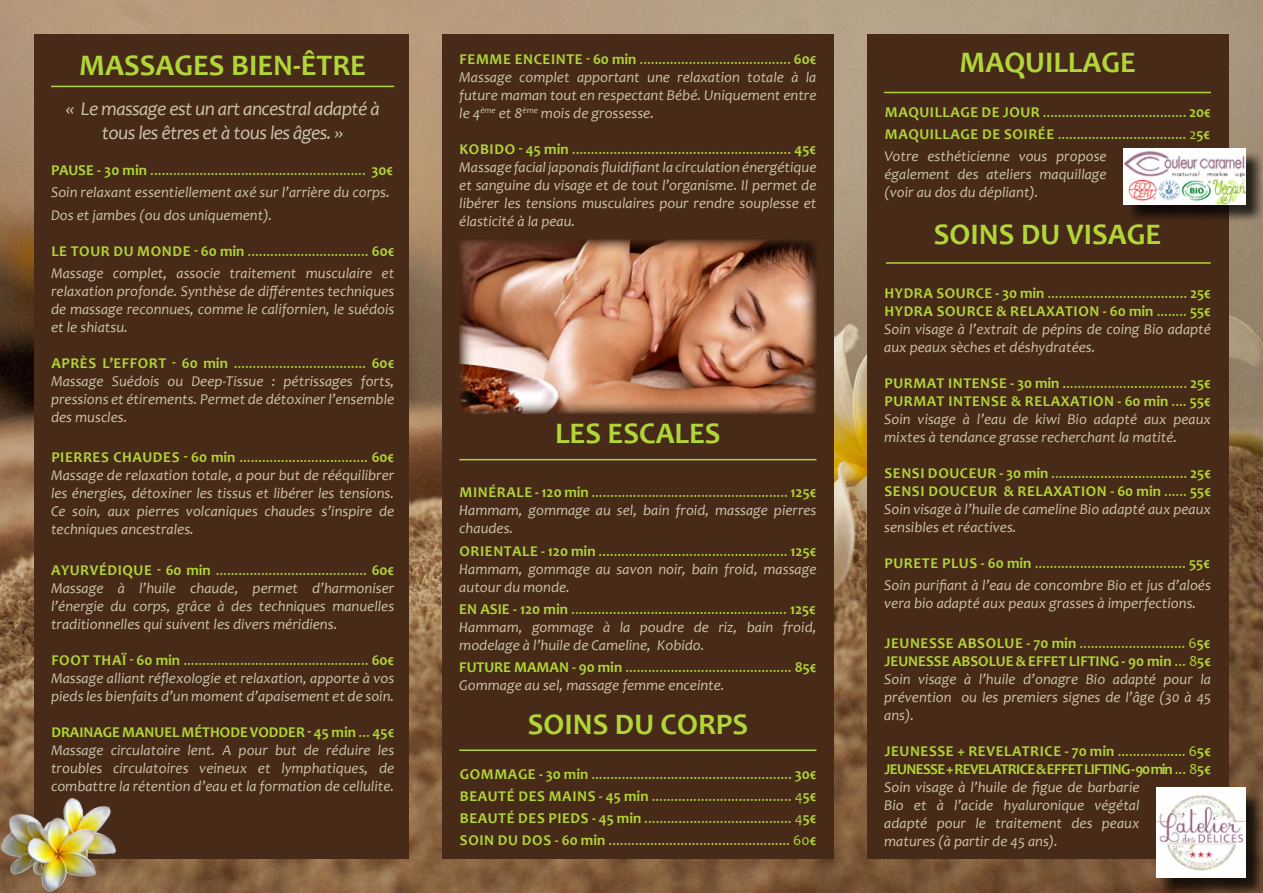
<style>
.page{position:relative;width:1263px;height:893px;background:#fff}
.page>*{position:absolute;margin:0;border:0;box-sizing:border-box;transform-origin:0 0}
.t1{font:700 30px "Candara";color:#b1d637}
.t2{font:italic 19.5px/23.4px "Candara";letter-spacing:-.03em;color:#cbc3ae;text-align:center}
.t3{font:italic 15px/18px "Candara";color:#cbc3ae;text-align:justify}
.t4{font:15px/18px "Candara";color:#b1d637}
.t5{font:700 15px/18px "Candara";letter-spacing:.04em;color:#b1d637}
.t6{font:700 15px/18px "Candara";color:#b1d637}
.s1{font-weight:700;font-style:normal;color:#b1d637}
.s2{font-style:normal;color:#b1d637}
.s3{font-weight:700}
.s4{font-style:italic;color:#cbc3ae}
.s5{font-weight:400}
</style>
<div class="page">
<img style="left:0;top:0;width:1263px;height:893px">
<div style="left:442px;top:34px;width:391px;height:825px;background:#472a18"></div>
<div style="left:868px;top:34px;width:361px;height:825px;background:#472a18"></div>
<div style="left:34px;top:34px;width:374px;height:825px;background:#472a18"></div>
<img style="left:0;top:796px;width:119px;height:97px">
<hr style="left:51px;top:86px;width:343px;height:1px;background:#b1d637">
<hr style="left:459px;top:459px;width:357px;height:1px;background:#b1d637">
<hr style="left:459px;top:749px;width:357px;height:2px;background:#b1d637">
<hr style="left:886px;top:262px;width:325px;height:2px;background:#b1d637">
<img style="left:459px;top:239px;width:357px;height:175px">
<div style="left:1158px;top:790px;width:105px;height:103px;background:#000;opacity:.75"></div>
<img style="left:1156px;top:788px;width:90px;height:89px">
<hr style="left:884px;top:92px;width:327px;height:1px;background:#b1d637">
<div style="left:1125px;top:150px;width:138px;height:73px;background:#000;opacity:.75"></div>
<img style="left:1124px;top:148px;width:121px;height:56px">
<h1 class="t1" style="left:79px;top:46px;width:288px">MASSAGES BIEN-ÊTRE</h1>
<h2 class="t2" style="left:66px;top:97px;width:315px">« Le massage est un art ancestral adapté à tous les êtres et à tous les âges. »</h2>
<p class="t3" style="left:51px;top:159px;width:344px;line-height:22.2px;text-align:left"><span class="s1">PAUSE - 30 MIN</span> <span class="s2">.........................................................</span> <span class="s1">30€<br></span>Soin relaxant essentiellement axé sur l’arrière du corps.<br>Dos et jambes (ou dos uniquement).</p>
<p class="t3" style="left:51px;top:240px;width:345px;line-height:22.2px"><span class="s1">LE TOUR DU MONDE - 60 MIN</span> <span class="s2">................................</span> <span class="s1">60€<br></span>Massage complet, associe traitement musculaire et</p>
<p class="t3" style="left:51px;top:282px;width:345px">relaxation profonde. Synthèse de différentes techniques de massage reconnues, comme le californien, le suédois et le shiatsu.</p>
<p class="t3" style="left:51px;top:354px;width:345px"><span class="s1">APRÈS L’EFFORT - 60 MIN</span> <span class="s2">...................................</span> <span class="s1">60€ </span>Massage Suédois ou Deep-Tissue : pétrissages forts, pressions et étirements. Permet de détoxiner l’ensemble des muscles.</p>
<p class="t3" style="left:51px;top:448px;width:345px"><span class="s1">PIERRES CHAUDES - 60 MIN</span> <span class="s2">..................................</span> <span class="s1">60€ </span>Massage de relaxation totale, a pour but de rééquilibrer les énergies, détoxiner les tissus et libérer les tensions.<br>Ce soin, aux pierres volcaniques chaudes s’inspire de techniques ancestrales.</p>
<p class="t3" style="left:51px;top:560px;width:345px"><span class="s1">AYURVÉDIQUE - 60 MIN</span> <span class="s2">........................................</span> <span class="s1">60€ </span>Massage à l’huile chaude, permet d’harmoniser l’énergie du corps, grâce à des techniques manuelles traditionnelles qui suivent les divers méridiens.</p>
<p class="t3" style="left:51px;top:650px;width:345px"><span class="s1">FOOT THAÏ - 60 MIN</span> <span class="s2">.................................................</span> <span class="s1">60€ </span>Massage alliant réflexologie et relaxation, apporte à vos pieds les bienfaits d’un moment d’apaisement et de soin.</p>
<p class="t3" style="left:51px;top:722px;width:345px"><span class="s1">DRAINAGE MANUEL MÉTHODE VODDER - 45 MIN</span> <span class="s2">...</span> <span class="s1">45€ </span>Massage circulatoire lent. A pour but de réduire les troubles circulatoires veineux et lymphatiques, de combattre la rétention d’eau et la formation de cellulite.</p>
<p class="t3" style="left:459px;top:50px;width:359px"><span class="s1">FEMM E ENCEINTE - 60 MIN</span> <span class="s2">........................................</span> <span class="s1">60€ </span>Massage complet apportant une relaxation totale à la future maman tout en respectant Bébé. Uniquement entre le 4<sup>ème</sup> et 8<sup>ème</sup> mois de grossesse.</p>
<p class="t3" style="left:459px;top:140px;width:359px"><span class="s1">KOBIDO - 45 MIN</span> <span class="s2">..........................................................</span> <span class="s1">45€ </span>Massage facial japonais fluidifiant la circulation énergétique et sanguine du visage et de tout l’organisme. Il permet de libérer les tensions musculaires pour rendre souplesse et élasticité à la peau.</p>
<h1 class="t1" style="left:555px;top:415px;width:167px">LES ESCALES</h1>
<p class="t5" style="left:460px;top:483px;width:23px">MINÉRAL</p>
<p class="t4" style="left:459px;top:483px;width:359px;text-align:justify;text-indent:65px"><span class="s3">E - 120 MIN</span> .................................................... <span class="s3">125€ </span><span class="s4">Hammam, gommage au sel, bain froid, massage pierres chaudes.</span></p>
<p class="t5" style="left:460px;top:542px;width:21px">ORIENTAL</p>
<p class="t3" style="left:459px;top:542px;width:359px;text-indent:71px"><span class="s1">E - 120 MIN</span> <span class="s2">..................................................</span> <span class="s1">125€ </span>Hammam, gommage au savon noir, bain froid, massage autour du monde.</p>
<p class="t3" style="left:459px;top:600px;width:359px"><span class="s1">EN ASIE - 120 MIN</span> <span class="s2">.........................................................</span> <span class="s1">125€ </span>Hammam, gommage à la poudre de riz, bain froid, modelage à l’huile de Cameline, Kobido.</p>
<p class="t4" style="left:459px;top:658px;width:359px"><span class="s3">FUTURE MAMAN - 90 MIN</span> ............................................ <span class="s3">85€<br></span><span class="s4">Gommage au sel, massage femme enceinte.</span></p>
<h1 class="t1" style="left:528px;top:705px;width:222px">SOINS DU CORPS</h1>
<p class="t5" style="left:460px;top:764px;width:22px">GOMMAGE</p>
<p class="t4" style="left:539px;top:764px;width:279px"><span class="s3">- 30 MIN</span> ..................................................... <span class="s3">30€</span></p>
<p class="t5" style="left:460px;top:787px;width:20px">BEAUTÉ</p>
<p class="t5" style="left:518px;top:787px;width:10px">DES</p>
<p class="t5" style="left:549px;top:787px;width:11px">MAINS</p>
<p class="t4" style="left:599px;top:787px;width:219px"><span class="s3">- 45 MIN</span> ..................................... 4<span class="s3">5€</span></p>
<p class="t5" style="left:460px;top:809px;width:20px">BEAUTÉ</p>
<p class="t5" style="left:518px;top:809px;width:10px">DES</p>
<p class="t4" style="left:460px;top:807px;width:358px;line-height:22.2px;text-align:right"><span class="s3">PIEDS - 45 MIN</span> ....................................... 4<span class="s3">5€<br>SOIN DU DOS - 60 MIN</span> ................................................ 60<span class="s3">€</span></p>
<h1 class="t1" style="left:959px;top:44px;width:178px">MAQUILLAGE</h1>
<p class="t4" style="left:885px;top:101px;width:328px;line-height:22.2px"><span class="s3">MAQUILLAGE DE JOUR</span> ...................................... <span class="s3">20€<br>MAQUILLAGE DE SOIRÉE</span></p>
<p class="t4" style="left:884px;top:123px;width:327px;line-height:22.2px;text-indent:173px">.................................. 2<span class="s3">5€<br></span><span class="s4">Votre esthéticienne vous propose</span></p>
<p class="t3" style="left:884px;top:165px;width:224px">également des ateliers maquillage (voir au dos du dépliant).</p>
<h1 class="t1" style="left:934px;top:215px;width:229px">SOINS DU VISAGE</h1>
<p class="t5" style="left:884px;top:283px;width:328px">HYDRA SOURCE - 30 MIN <span class="s5">.....................................</span> 25€<br>HYDRA SOURCE &amp; RELAXATION</p>
<p class="t3" style="left:884px;top:302px;width:328px;text-indent:219px"><span class="s1">- 60 MIN</span> <span class="s2">........</span> <span class="s1">55€ </span>Soin visage à l’extrait de pépins de coing Bio adapté aux peaux sèches et déshydratées.</p>
<p class="t5" style="left:884px;top:373px;width:328px">PURMAT INTENSE - 30 MIN <span class="s5">.................................</span> 25€<br>PURMAT INTENSE &amp; RELAXATION</p>
<p class="t3" style="left:884px;top:392px;width:328px;text-indent:233px"><span class="s1">- 60 MIN</span> <span class="s2">....</span> <span class="s1">55€ </span>Soin visage à l’eau de kiwi Bio adapté aux peaux mixtes à tendance grasse recherchant la matité.</p>
<p class="t5" style="left:884px;top:463px;width:17px">SENSI</p>
<p class="t4" style="left:928px;top:464px;width:285px"><span class="s3">DOUCEUR - 30 MIN</span> .................................... <span class="s3">25€</span></p>
<p class="t5" style="left:884px;top:481px;width:17px">SENSI</p>
<p class="t5" style="left:928px;top:481px;width:145px">DOUCEUR &amp; RELAXATION</p>
<p class="t3" style="left:884px;top:482px;width:328px;text-indent:226px"><span class="s1">- 60 MIN</span> <span class="s2">......</span> <span class="s1">55€ </span>Soin visage à l’huile de cameline Bio adapté aux peaux sensibles et réactives.</p>
<p class="t3" style="left:884px;top:551px;width:328px;line-height:22.2px"><span class="s1">PURETE PLUS - 60 MIN</span> <span class="s2">........................................</span> <span class="s1">55€<br></span>Soin purifiant à l’eau de concombre Bio et jus d’aloés</p>
<p class="t3" style="left:884px;top:594px;width:314px">vera bio adapté aux peaux grasses à imperfections.</p>
<p class="t6" style="left:884px;top:634px;width:328px">JEUNESSE ABSOLUE - 70 MIN <span class="s5">............................ 6</span>5€<br>JEUNESSE ABSOLUE &amp; EFFET</p>
<p class="t3" style="left:884px;top:652px;width:328px;text-indent:237px"><span class="s1">- 90 MIN</span> <span class="s2">... 8</span><span class="s1">5€ </span>Soin visage à l’huile d’onagre Bio adapté pour la prévention ou les premiers signes de l’âge (30 à 45 ans).</p>
<p class="t6" style="left:884px;top:742px;width:328px">JEUNESSE + REVELATRICE - 70 MIN <span class="s5">.................. 6</span>5€<br>JEUNESSE + REVELATRICE &amp; EFFET</p>
<p class="t5" style="left:1069px;top:652px;width:16px">LIFTING</p>
<p class="t3" style="left:884px;top:760px;width:328px;text-align:left;text-indent:247px"><span class="s1">- 90 MIN</span> <span class="s2">... 8</span><span class="s1">5€<br></span>Soin visage à l’huile de figue de barbarie<br>Bio et à l’acide hyaluronique végétal<br>adapté pour le traitement des peaux<br>matures (à partir de 45 ans).</p>
<p class="t5" style="left:1084px;top:760px;width:15px">LIFTING</p>
</div>
